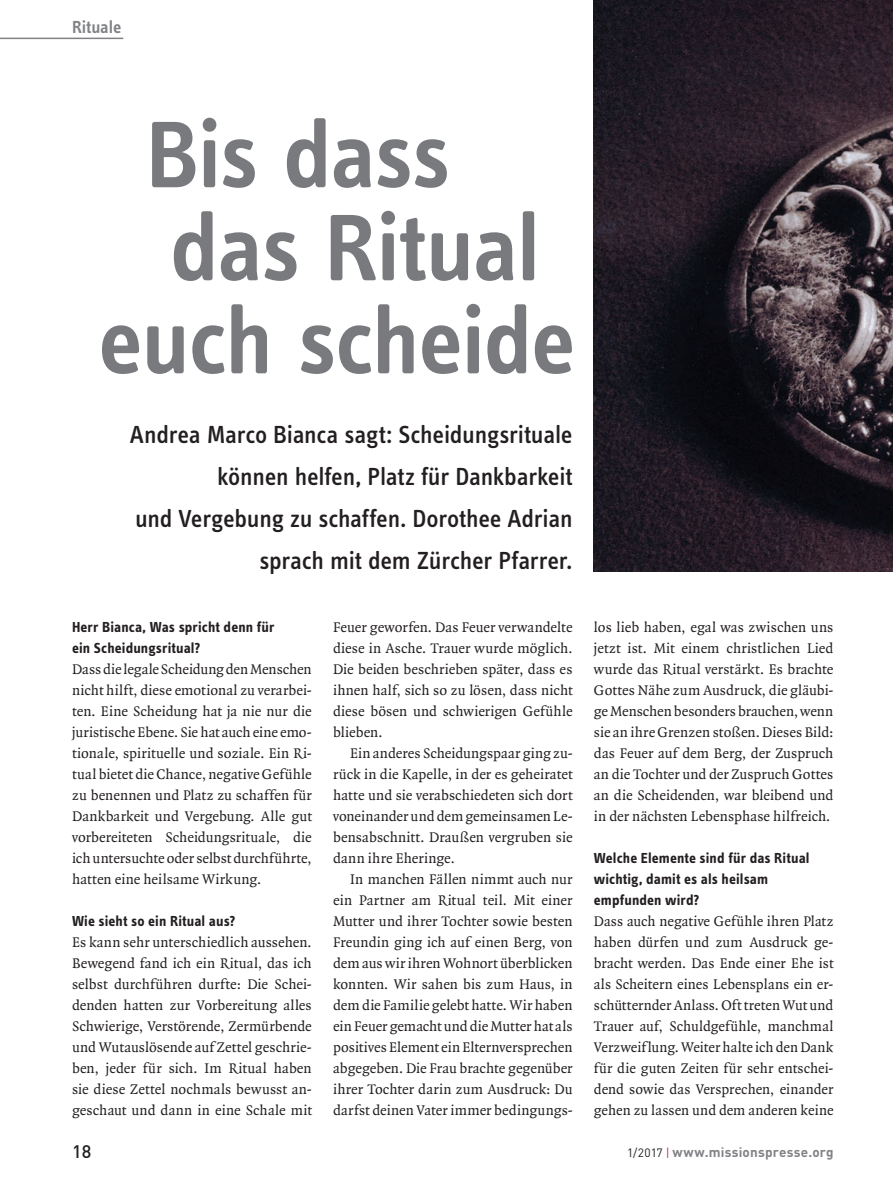
<style>
.page{position:relative;width:893px;height:1191px;background:#fff}
.page>*{position:absolute;margin:0;border:0;box-sizing:border-box;transform-origin:0 0}
.t1{font:600 97.5px "Info OT Text";letter-spacing:-.02em;color:#787a7d}
.t2{font:500 25.5px/42px "Info OT Text";letter-spacing:-.01em;color:#231f20;text-align:right}
.t3{font:600 18px "Info OT Text";letter-spacing:-.005em;color:#808285}
.t4{font:500 18px "DINOT";color:#231f20}
.t5{font:15px/21px "Quadraat";letter-spacing:.005em;color:#231f20;text-align:justify}
.t6{font:700 15px/21px "Info OT Text";letter-spacing:.005em;color:#231f20}
.t7{font:700 13.5px "DINOT";letter-spacing:.015em;color:#808285}
.s1{font-weight:400;font-size:12px;color:#231f20}
.s2{font-weight:400;font-size:12px;color:#d01f53}
</style>
<div class="page">
<img style="left:594px;top:0;width:299px;height:571px">
<hr style="left:0;top:38px;width:123px;height:1px;background:#808285">
<p class="t3" style="left:72px;top:16px;width:51px">Rituale</p>
<h1 class="t1" style="left:146px;top:95px;width:306px">Bis dass</h1>
<h1 class="t1" style="left:170px;top:188px;width:372px">das Ritual</h1>
<h1 class="t1" style="left:98px;top:281px;width:479px">euch scheide</h1>
<h2 class="t2" style="left:130px;top:413px;width:444px">Andrea Marco Bianca sagt: Scheidungsrituale können helfen, Platz für Dankbarkeit<br>und Vergebung zu schaffen. Dorothee Adrian sprach mit dem Zürcher Pfarrer.</h2>
<p class="t6" style="left:72px;top:616px;width:204px">Herr Bianca, Was spricht denn für ein Scheidungsritual?</p>
<p class="t5" style="left:72px;top:659px;width:241px">Dass die legale Scheidung den Menschen nicht hilft, diese emotional zu verarbei&shy;ten. Eine Scheidung hat ja nie nur die juristische Ebene. Sie hat auch eine emo&shy;tionale, spirituelle und soziale. Ein Ri&shy;tual bietet die Chance, negative Gefühle zu benennen und Platz zu schaffen für Dankbarkeit und Vergebung. Alle gut vorbereiteten Scheidungsrituale, die ich untersuchte oder selbst durchführte, hatten eine heilsame Wirkung.</p>
<p class="t6" style="left:72px;top:910px;width:165px">Wie sieht so ein Ritual aus?</p>
<p class="t5" style="left:72px;top:932px;width:241px">Es kann sehr unterschiedlich aussehen.<br>Bewegend fand ich ein Ritual, das ich selbst durchführen durfte: Die Schei&shy;denden hatten zur Vorbereitung alles Schwierige, Verstörende, Zermürbende und Wutauslösende auf Zettel geschrie&shy;ben, jeder für sich. Im Ritual haben sie diese Zettel nochmals bewusst an&shy;geschaut und dann in eine Schale mit</p>
<p class="t5" style="left:333px;top:617px;width:241px">Feuer geworfen. Das Feuer verwandelte diese in Asche. Trauer wurde möglich.<br>Die beiden beschrieben später, dass es ihnen half, sich so zu lösen, dass nicht diese bösen und schwierigen Gefühle blieben.</p>
<p class="t5" style="left:333px;top:743px;width:241px;text-indent:17px">Ein anderes Scheidungspaar ging zu&shy;rück in die Kapelle, in der es geheiratet hatte und sie verabschiedeten sich dort voneinander und dem gemeinsamen Le&shy;bensabschnitt. Draußen vergruben sie dann ihre Eheringe.</p>
<p class="t5" style="left:333px;top:869px;width:241px;text-indent:17px">In manchen Fällen nimmt auch nur ein Partner am Ritual teil. Mit einer Mutter und ihrer Tochter sowie besten Freundin ging ich auf einen Berg, von dem aus wir ihren Wohnort überblicken konnten. Wir sahen bis zum Haus, in dem die Familie gelebt hatte. Wir haben ein Feuer gemacht und die Mutter hat als positives Element ein Elternversprechen abgegeben. Die Frau brachte gegenüber ihrer Tochter darin zum Ausdruck: Du darfst deinen Vater immer bedingungs-</p>
<p class="t5" style="left:594px;top:617px;width:241px">los lieb haben, egal was zwischen uns jetzt ist. Mit einem christlichen Lied wurde das Ritual verstärkt. Es brachte Gottes Nähe zum Ausdruck, die gläubi&shy;ge Menschen besonders brauchen, wenn sie an ihre Grenzen stoßen. Dieses Bild: das Feuer auf dem Berg, der Zuspruch an die Tochter und der Zuspruch Gottes an die Scheidenden, war bleibend und in der nächsten Lebensphase hilfreich.</p>
<p class="t6" style="left:594px;top:847px;width:217px">Welche Elemente sind für das Ritual wichtig, damit es als heilsam empfunden wird?</p>
<p class="t5" style="left:594px;top:911px;width:241px">Dass auch negative Gefühle ihren Platz haben dürfen und zum Ausdruck ge&shy;bracht werden. Das Ende einer Ehe ist als Scheitern eines Lebensplans ein er&shy;schütternder Anlass. Oft treten Wut und Trauer auf, Schuldgefühle, manchmal Verzweiflung. Weiter halte ich den Dank für die guten Zeiten für sehr entschei&shy;dend sowie das Versprechen, einander gehen zu lassen und dem anderen keine</p>
<p class="t4" style="left:72px;top:1140px;width:21px">18</p>
<p class="t7" style="left:627px;top:1143px;width:208px"><span class="s1">1/2017</span> <span class="s2">|</span> www.missionspresse.org</p>
</div>
